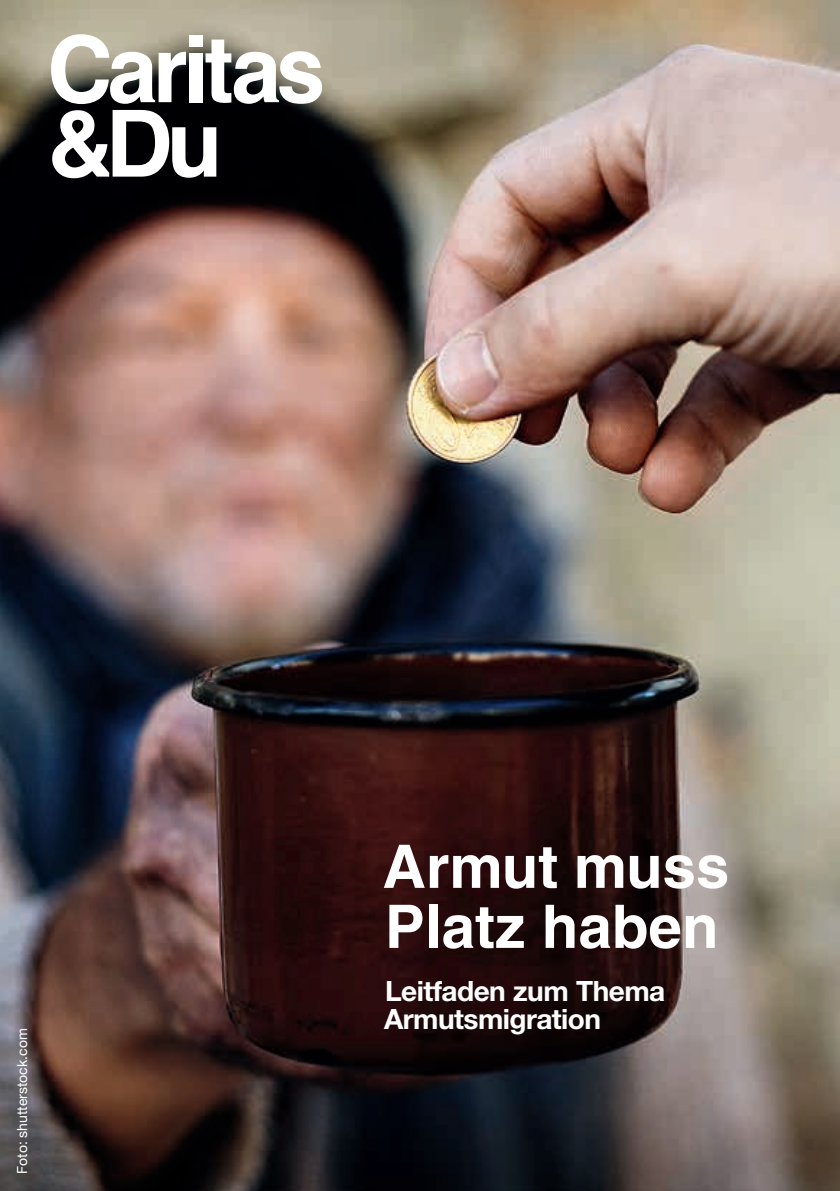
<style>
.page{position:relative;width:840px;height:1191px;background:#fff}
.page>*{position:absolute;margin:0;border:0;box-sizing:border-box;transform-origin:0 0}
.t1{font:700 60px/60px "Helvetica LT Com";color:#fff}
.t2{font:700 28px/28px "Helvetica Neue LT Std";letter-spacing:-.02em;color:#fff}
.t3{font:14px "Helvetica Neue LT Std";color:#fff}
</style>
<div class="page">
<img style="left:0;top:0;width:839px;height:1191px">
<svg style="left:52px;top:110px;width:164px;height:68px"></svg>
<div style="left:189px;top:35px;width:13px;height:12px;background:#fff"></div>
<div style="left:189px;top:53px;width:13px;height:49px;background:#fff"></div>
<svg style="left:205px;top:40px;width:117px;height:64px"></svg>
<svg style="left:51px;top:34px;width:135px;height:70px"></svg>
<p class="t3" style="left:14px;top:1174px;width:147px;rotate:-90deg">Foto: shutterstock.com</p>
<h1 class="t1" style="left:382px;top:837px;width:348px">Armut muss<br>Platz haben</h1>
<p class="t2" style="left:384px;top:976px;width:282px">Leitfaden zum Thema<br>Armutsmigration</p>
</div>
